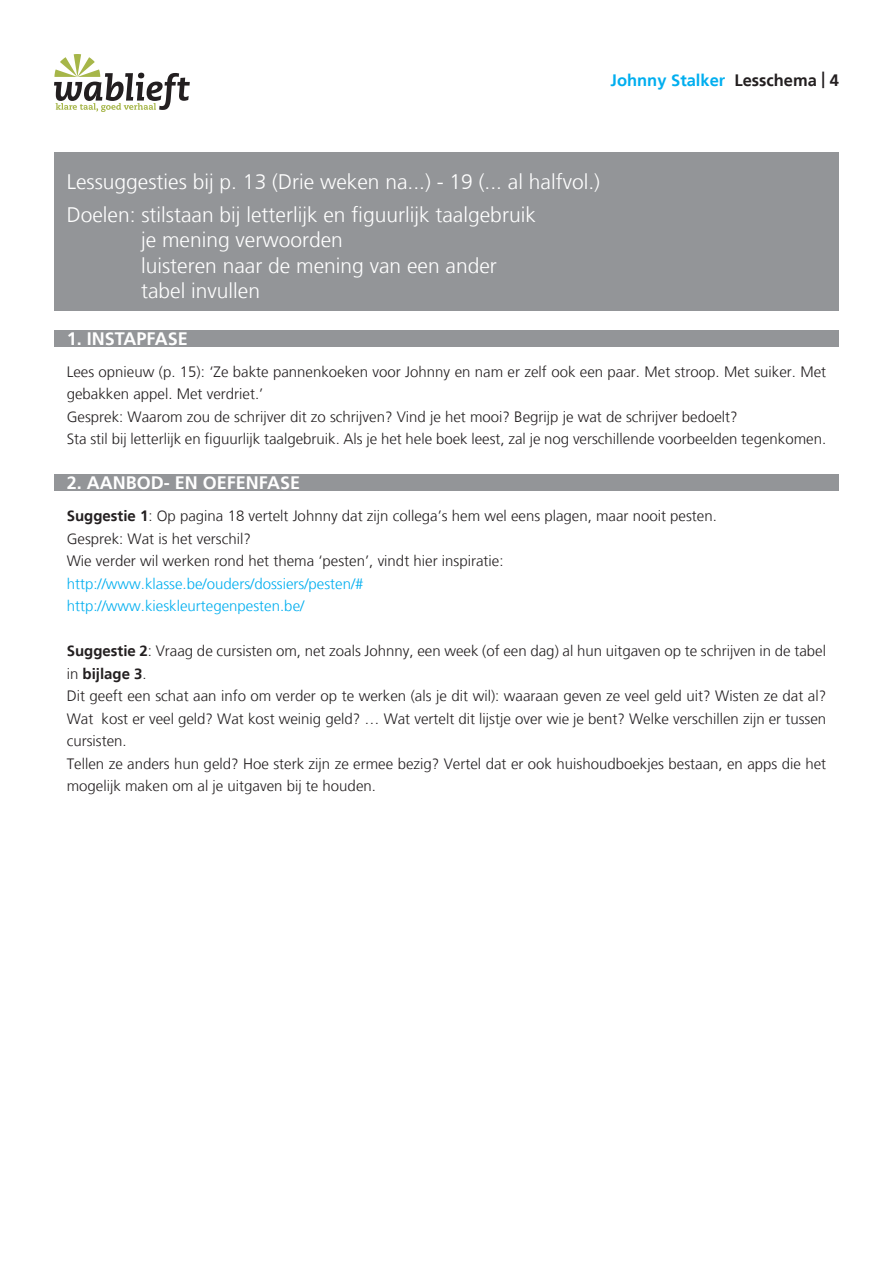
<style>
.page{position:relative;width:893px;height:1263px;background:#fff}
.page>*{position:absolute;margin:0;border:0;box-sizing:border-box;transform-origin:0 0}
.gewone_tekst{font:300 21px "Frutiger LT";color:#fff}
.t1{font:700 18px "Frutiger LT";color:#fff}
.t2{font:700 16.5px "Frutiger LT";color:#00aeef}
.gewone_tekst-2{font:300 15px/22.5px "Frutiger LT";color:#231f20}
.gewone_tekst-3{font:300 15px "Frutiger LT";color:#00aeef}
.s1{color:#231f20}
.s2{font-weight:700}
</style>
<div class="page">
<svg style="left:54px;top:54px;width:136px;height:58px"></svg>
<div style="left:54px;top:330px;width:785px;height:17px;background:#939598"></div>
<div style="left:54px;top:474px;width:785px;height:17px;background:#939598"></div>
<div style="left:54px;top:153px;width:785px;height:158px;background:#939598"></div>
<p class="t2" style="left:611px;top:70px;width:230px">Johnny Stalker <span class="s1">Lesschema | 4</span></p>
<p class="gewone_tekst" style="left:67px;top:170px;width:535px">Lessuggesties bij p. 13 (Drie weken na...) - 19 (... al halfvol.)</p>
<p class="gewone_tekst" style="left:67px;top:203px;width:471px">Doelen: stilstaan bij letterlijk en figuurlijk taalgebruik</p>
<p class="gewone_tekst" style="left:141px;top:228px;width:203px">je mening verwoorden</p>
<p class="gewone_tekst" style="left:141px;top:254px;width:357px">luisteren naar de mening van een ander</p>
<p class="gewone_tekst" style="left:141px;top:279px;width:121px">tabel invullen</p>
<p class="t1" style="left:67px;top:329px;width:123px">1. INSTAPFASE</p>
<p class="gewone_tekst-2" style="left:67px;top:361px;width:761px">Lees opnieuw (p. 15): ‘Ze bakte pannenkoeken voor Johnny en nam er zelf ook een paar. Met stroop. Met suiker. Met gebakken appel. Met verdriet.’</p>
<p class="gewone_tekst-2" style="left:67px;top:406px;width:672px">Gesprek: Waarom zou de schrijver dit zo schrijven? Vind je het mooi? Begrijp je wat de schrijver bedoelt?</p>
<p class="gewone_tekst-2" style="left:67px;top:428px;width:761px">Sta stil bij letterlijk en figuurlijk taalgebruik. Als je het hele boek leest, zal je nog verschillende voorbeelden tegenkomen.</p>
<p class="t1" style="left:67px;top:472px;width:235px">2. AANBOD- EN OEFENFASE</p>
<p class="gewone_tekst-2" style="left:67px;top:505px;width:652px"><span class="s2">Suggestie 1</span>: Op pagina 18 vertelt Johnny dat zijn collega’s hem wel eens plagen, maar nooit pesten.</p>
<p class="gewone_tekst-2" style="left:67px;top:527px;width:186px">Gesprek: Wat is het verschil?</p>
<p class="gewone_tekst-2" style="left:67px;top:550px;width:438px">Wie verder wil werken rond het thema ‘pesten’, vindt hier inspiratie:</p>
<p class="gewone_tekst-3" style="left:67px;top:575px;width:298px">http://www.klasse.be/ouders/dossiers/pesten/#</p>
<p class="gewone_tekst-3" style="left:67px;top:597px;width:239px">http://www.kieskleurtegenpesten.be/</p>
<p class="gewone_tekst-2" style="left:67px;top:640px;width:761px"><span class="s2">Suggestie 2</span>: Vraag de cursisten om, net zoals Johnny, een week (of een dag) al hun uitgaven op te schrijven in de tabel in <span class="s2">bijlage 3</span>.</p>
<p class="gewone_tekst-2" style="left:67px;top:685px;width:761px;text-align:justify">Dit geeft een schat aan info om verder op te werken (als je dit wil): waaraan geven ze veel geld uit? Wisten ze dat al?<br>Wat kost er veel geld? Wat kost weinig geld? … Wat vertelt dit lijstje over wie je bent? Welke verschillen zijn er tussen cursisten.</p>
<p class="gewone_tekst-2" style="left:67px;top:752px;width:761px">Tellen ze anders hun geld? Hoe sterk zijn ze ermee bezig? Vertel dat er ook huishoudboekjes bestaan, en apps die het mogelijk maken om al je uitgaven bij te houden.</p>
</div>
